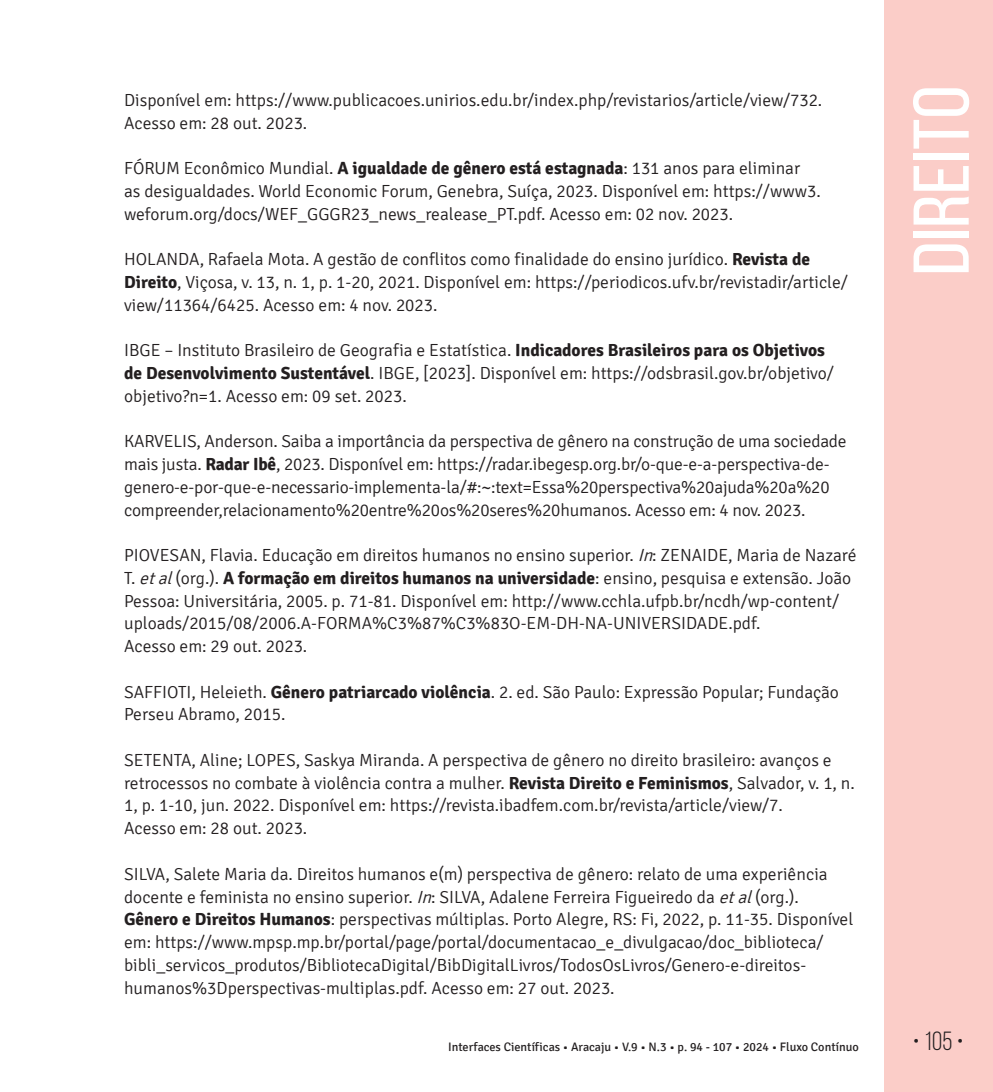
<style>
.page{position:relative;width:993px;height:1092px;background:#fff}
.page>*{position:absolute;margin:0;border:0;box-sizing:border-box;transform-origin:0 0}
.t1{font:78.75px "Bebas Neue";color:#fff;scale:1.09 1}
.t2{font:26.25px "Bebas Neue";color:#231f20}
.TEXTO{font:300 17.5px/22.8px "Signika";color:#231f20}
.t3{font:12.25px "Signika";color:#231f20}
.s1{font-weight:700}
.s2{font-style:italic}
</style>
<div class="page">
<div style="left:883px;top:0;width:109px;height:1091px;background:#fbcdc8"></div>
<p class="TEXTO" style="left:124px;top:89px;width:699px">Disponível em: https://www.publicacoes.unirios.edu.br/index.php/revistarios/article/view/732.<br>Acesso em: 28 out. 2023.</p>
<p class="TEXTO" style="left:124px;top:157px;width:698px">FÓRUM Econômico Mundial. <span class="s1">A igualdade de gênero está estagnada</span>: 131 anos para eliminar as desigualdades. World Economic Forum, Genebra, Suíça, 2023. Disponível em: https://www3. weforum.org/docs/WEF_GGGR23_news_realease_PT.pdf. Acesso em: 02 nov. 2023.</p>
<p class="TEXTO" style="left:124px;top:248px;width:725px">HOLANDA, Rafaela Mota. A gestão de conflitos como finalidade do ensino jurídico. <span class="s1">Revista de<br>Direito</span>, Viçosa, v. 13, n. 1, p. 1-20, 2021. Disponível em: https://periodicos.ufv.br/revistadir/article/ view/11364/6425. Acesso em: 4 nov. 2023.</p>
<p class="TEXTO" style="left:124px;top:339px;width:711px">IBGE – Instituto Brasileiro de Geografia e Estatística. <span class="s1">Indicadores Brasileiros para os Objetivos de Desenvolvimento Sustentável</span>. IBGE, [2023]. Disponível em: https://odsbrasil.gov.br/objetivo/ objetivo?n=1. Acesso em: 09 set. 2023.</p>
<p class="TEXTO" style="left:124px;top:430px;width:723px">KARVELIS, Anderson. Saiba a importância da perspectiva de gênero na construção de uma sociedade mais justa. <span class="s1">Radar Ibê</span>, 2023. Disponível em: https://radar.ibegesp.org.br/o-que-e-a-perspectiva-de&shy;genero-e-por-que-e-necessario-implementa-la/#:~:text=Essa%20perspectiva%20ajuda%20a%20 compreender,relacionamento%20entre%20os%20seres%20humanos. Acesso em: 4 nov. 2023.</p>
<p class="TEXTO" style="left:124px;top:544px;width:733px">PIOVESAN, Flavia. Educação em direitos humanos no ensino superior. <span class="s2">In</span>: ZENAIDE, Maria de Nazaré T. <span class="s2">etal</span>(org.). <span class="s1">A formação em direitos humanos na universidade</span>: ensino, pesquisa e extensão. João Pessoa: Universitária, 2005. p. 71-81. Disponível em: http://www.cchla.ufpb.br/ncdh/wp-content/ uploads/2015/08/2006.A-FORMA%C3%87%C3%83O-EM-DH-NA-UNIVERSIDADE.pdf.</p>
<p class="TEXTO" style="left:124px;top:635px;width:185px">Acesso em: 29 out. 2023.</p>
<p class="TEXTO" style="left:124px;top:680px;width:716px">SAFFIOTI, Heleieth. <span class="s1">Gênero patriarcado violência</span>. 2. ed. São Paulo: Expressão Popular; Fundação<br>Perseu Abramo, 2015.</p>
<p class="TEXTO" style="left:124px;top:749px;width:732px">SETENTA, Aline; LOPES, Saskya Miranda. A perspectiva de gênero no direito brasileiro: avanços e retrocessos no combate à violência contra a mulher. <span class="s1">Revista Direito e Feminismos</span>, Salvador, v. 1, n.<br>1, p. 1-10, jun. 2022. Disponível em: https://revista.ibadfem.com.br/revista/article/view/7.</p>
<p class="TEXTO" style="left:124px;top:817px;width:185px">Acesso em: 28 out. 2023.</p>
<p class="TEXTO" style="left:124px;top:862px;width:730px">SILVA, Salete Maria da. Direitos humanos e(m) perspectiva de gênero: relato de uma experiência docente e feminista no ensino superior. <span class="s2">In</span>: SILVA, Adalene Ferreira Figueiredo da <span class="s2">etal</span>(org.).<br><span class="s1">Gênero e Direitos Humanos</span>: perspectivas múltiplas. Porto Alegre, RS: Fi, 2022, p. 11-35. Disponível em: https://www.mpsp.mp.br/portal/page/portal/documentacao_e_divulgacao/doc_biblioteca/ bibli_servicos_produtos/BibliotecaDigital/BibDigitalLivros/TodosOsLivros/Genero-e-direitos&shy;humanos%3Dperspectivas-multiplas.pdf. Acesso em: 27 out. 2023.</p>
<h1 class="t1" style="left:898px;top:275px;width:176px;rotate:-90deg">Direito</h1>
<p class="t3" style="left:448px;top:1040px;width:412px">Interfaces Científicas • Aracaju • V.9 • N.3 • p. 94 - 107 • 2024 • Fluxo Contínuo</p>
<h2 class="t2" style="left:912px;top:1026px;width:52px">• 105 •</h2>
</div>
